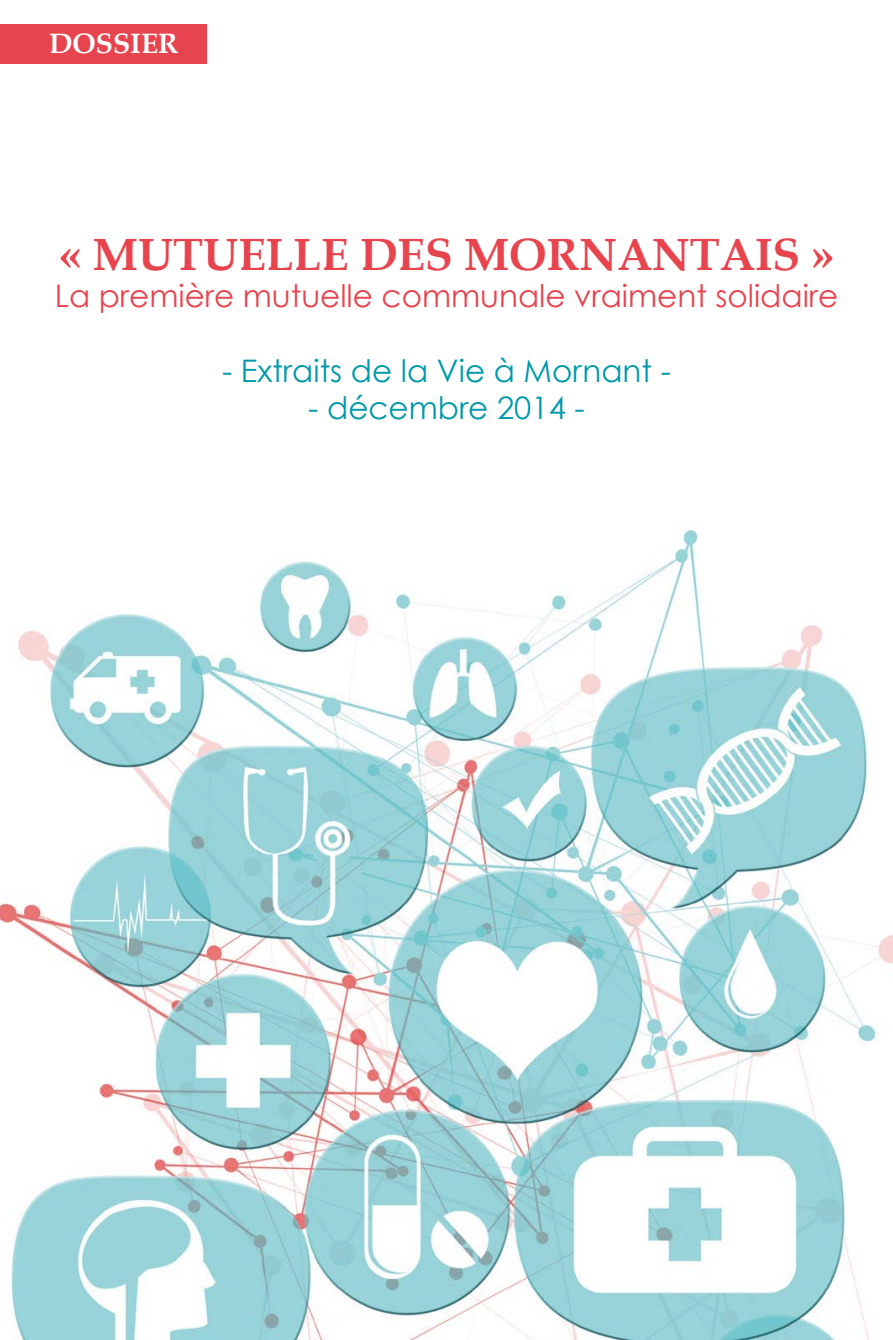
<style>
.page{position:relative;width:893px;height:1340px;background:#fff}
.page>*{position:absolute;margin:0;border:0;box-sizing:border-box;transform-origin:0 0}
.t1{font:700 45.15px "Book Antiqua";color:#e7444e}
.t2{font:30.97px "Century Gothic";color:#e7444e}
.t3{font:30.97px "Century Gothic";color:#0099a9}
.t4{font:700 28px "Book Antiqua";color:#fff}
</style>
<div class="page">
<img style="left:0;top:529px;width:893px;height:810px">
<div style="left:0;top:25px;width:207px;height:39px;background:#e7444e"></div>
<p class="t4" style="left:49px;top:27px;width:131px">DOSSIER</p>
<h1 class="t1" style="left:59px;top:228px;width:776px">« MUTUELLE DES MORNANTAIS »</h1>
<p class="t2" style="left:55px;top:277px;width:785px">La première mutuelle communale vraiment solidaire</p>
<p class="t3" style="left:222px;top:352px;width:450px">- Extraits de la Vie à Mornant -</p>
<p class="t3" style="left:308px;top:389px;width:278px">- décembre 2014 -</p>
</div>
